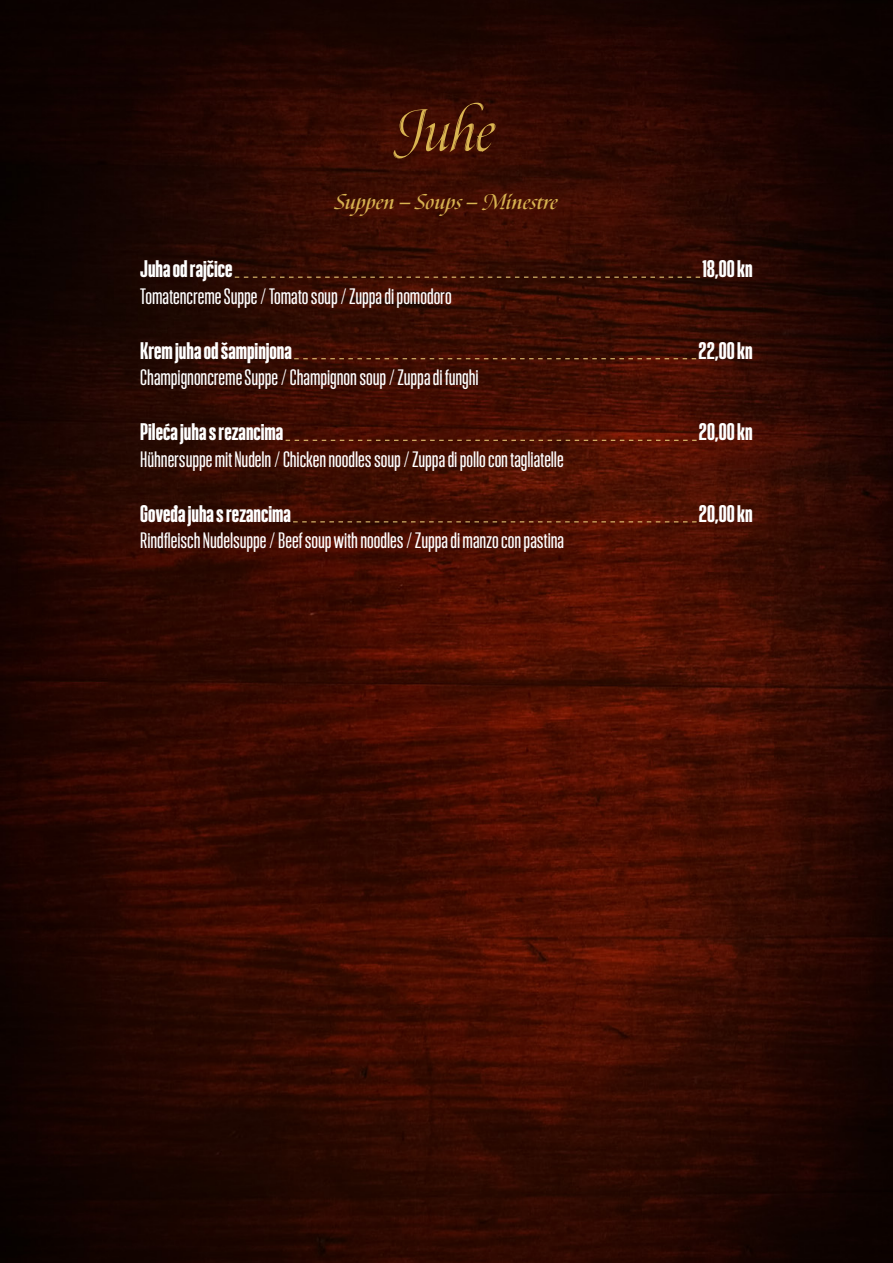
<style>
.page{position:relative;width:893px;height:1263px;background:#fff}
.page>*{position:absolute;margin:0;border:0;box-sizing:border-box;transform-origin:0 0}
.t1{font:italic 67.5px "Canto Brush";color:#d9b451}
.t2{font:italic 700 24px "Canto Brush";letter-spacing:.005em;color:#d9b451}
.t3{font:900 21px "Denso Sans";color:#fff}
.t4{font:500 19.5px "Denso Sans";letter-spacing:-.005em;color:#fff}
</style>
<div class="page">
<img style="left:0;top:0;width:893px;height:1263px">
<svg style="left:235px;top:277px;width:465px;height:1px"></svg>
<svg style="left:294px;top:358px;width:402px;height:1px"></svg>
<svg style="left:286px;top:440px;width:411px;height:1px"></svg>
<svg style="left:293px;top:521px;width:404px;height:1px"></svg>
<h1 class="t1" style="left:397px;top:90px;width:100px">Juhe</h1>
<p class="t2" style="left:335px;top:187px;width:224px">Suppen – Soups – Minestre</p>
<p class="t3" style="left:140px;top:256px;width:94px">Juha od rajčice</p>
<p class="t3" style="left:702px;top:256px;width:52px">18,00 kn</p>
<p class="t4" style="left:140px;top:284px;width:313px">Tomatencreme Suppe / Tomato soup / Zuppa di pomodoro</p>
<p class="t3" style="left:140px;top:338px;width:153px">Krem juha od šampinjona</p>
<p class="t3" style="left:698px;top:338px;width:56px">22,00 kn</p>
<p class="t4" style="left:140px;top:366px;width:340px">Champignoncreme Suppe / Champignon soup / Zuppa di funghi</p>
<p class="t3" style="left:140px;top:419px;width:144px">Pileća juha s rezancima</p>
<p class="t3" style="left:699px;top:419px;width:55px">20,00 kn</p>
<p class="t4" style="left:140px;top:447px;width:425px">Hühnersuppe mit Nudeln / Chicken noodles soup / Zuppa di pollo con tagliatelle</p>
<p class="t3" style="left:140px;top:501px;width:152px">Goveđa juha s rezancima</p>
<p class="t3" style="left:699px;top:501px;width:55px">20,00 kn</p>
<p class="t4" style="left:140px;top:529px;width:425px">Rindfleisch Nudelsuppe / Beef soup with noodles / Zuppa di manzo con pastina</p>
</div>
